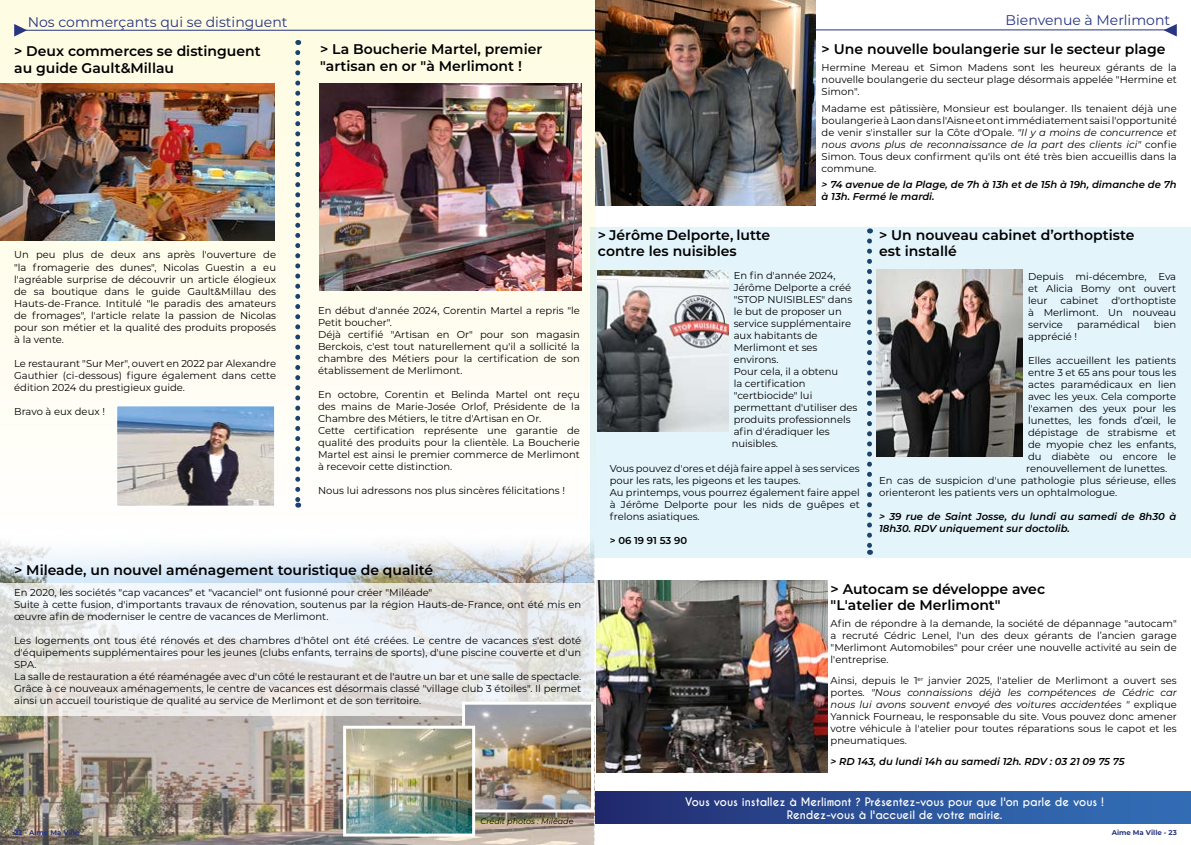
<style>
.page{position:relative;width:1191px;height:845px;background:#fff}
.page>*{position:absolute;margin:0;border:0;box-sizing:border-box;transform-origin:0 0}
.t1{font:600 14px/16px "Montserrat";color:#000}
.t2{font:14px "Montserrat";color:#283583}
.t3{font:700 11px/13.2px "Caviar Dreams";color:#fff;text-align:center}
.t4{font:10px/12px "Montserrat";color:#000;text-align:justify}
.t5{font:italic 600 10px/12px "Montserrat";color:#000}
.t6{font:600 10px "Montserrat";color:#000}
.t7{font:italic 8px "Montserrat";color:#000}
.t8{font:700 7px "Montserrat";color:#283583}
.s1{font-style:normal}
.s2{font-style:italic}
</style>
<div class="page">
<img style="left:0;top:542px;width:594px;height:302px">
<svg style="left:0;top:583px;width:595px;height:132px"></svg>
<div style="left:0;top:0;width:595px;height:529px;background:linear-gradient(to bottom,#fbf8dd,#fffefb)"></div>
<svg style="left:14px;top:24px;width:13px;height:12px"></svg>
<hr style="left:25px;top:30px;width:570px;height:1px;background:#283583">
<svg style="left:1163px;top:24px;width:13px;height:12px"></svg>
<hr style="left:595px;top:29px;width:571px;height:1px;background:#283583">
<img style="left:319px;top:83px;width:262px;height:207px">
<img style="left:0;top:84px;width:274px;height:157px">
<svg style="left:295px;top:52px;width:5px;height:455px"></svg>
<img style="left:118px;top:407px;width:155px;height:97px">
<div style="left:115px;top:404px;width:161px;height:103px;border:2px solid #fff"></div>
<div style="left:590px;top:227px;width:601px;height:329px;background:#e3f4fb"></div>
<img style="left:876px;top:269px;width:146px;height:186px">
<img style="left:597px;top:580px;width:230px;height:191px">
<img style="left:595px;top:0;width:221px;height:205px">
<div style="left:595px;top:791px;width:596px;height:31px;background:linear-gradient(to right,#232c71,#3474bc)"></div>
<img style="left:598px;top:270px;width:130px;height:161px">
<svg style="left:867px;top:241px;width:5px;height:313px"></svg>
<img style="left:466px;top:705px;width:124px;height:103px">
<div style="left:462px;top:701px;width:132px;height:111px;border:3px solid #fff"></div>
<img style="left:347px;top:729px;width:124px;height:103px">
<div style="left:343px;top:725px;width:132px;height:111px;border:3px solid #fff"></div>
<h1 class="t2" style="left:28px;top:12px;width:261px">Nos commerçants qui se distinguent</h1>
<h1 class="t2" style="left:1005px;top:10px;width:166px">Bienvenue à Merlimont</h1>
<h1 class="t1" style="left:14px;top:42px;width:248px;line-height:17px">&gt; Deux commerces se distinguent au guide Gault&amp;Millau</h1>
<h1 class="t1" style="left:320px;top:39px;width:224px;line-height:17px">&gt; La Boucherie Martel, premier "artisan en or "à Merlimont !</h1>
<p class="t4" style="left:14px;top:248px;width:263px">Un peu plus de deux ans après l'ouverture de "la fromagerie des dunes", Nicolas Guestin a eu l'agréable surprise de découvrir un article élogieux de sa boutique dans le guide Gault&amp;Millau des Hauts-de-France. Intitulé "le paradis des amateurs de fromages", l'article relate la passion de Nicolas pour son métier et la qualité des produits proposés à la vente.</p>
<p class="t4" style="left:14px;top:356px;width:263px">Le restaurant "Sur Mer", ouvert en 2022 par Alexandre Gauthier (ci-dessous) figure également dans cette édition 2024 du prestigieux guide.</p>
<p class="t4" style="left:14px;top:404px;width:92px">Bravo à eux deux !</p>
<p class="t4" style="left:318px;top:303px;width:263px;text-align:left">En début d'année 2024, Corentin Martel a repris "le Petit boucher".<br>Déjà certifié "Artisan en Or" pour son magasin Berckois, c'est tout naturellement qu'il a sollicité la chambre des Métiers pour la certification de son établissement de Merlimont.</p>
<p class="t4" style="left:318px;top:387px;width:263px;text-align:left">En octobre, Corentin et Belinda Martel ont reçu des mains de Marie-Josée Orlof, Présidente de la Chambre des Métiers, le titre d'Artisan en Or.<br>Cette certification représente une garantie de qualité des produits pour la clientèle. La Boucherie Martel est ainsi le premier commerce de Merlimont à recevoir cette distinction.</p>
<p class="t4" style="left:318px;top:483px;width:248px">Nous lui adressons nos plus sincères félicitations !</p>
<h1 class="t1" style="left:14px;top:561px;width:420px">&gt; Mileade, un nouvel aménagement touristique de qualité</h1>
<p class="t4" style="left:14px;top:585px;width:568px;text-align:left">En 2020, les sociétés "cap vacances" et "vacanciel" ont fusionné pour créer "Miléade"<br>Suite à cette fusion, d'importants travaux de rénovation, soutenus par la région Hauts-de-France, ont été mis en œuvre afin de moderniser le centre de vacances de Merlimont.</p>
<p class="t4" style="left:14px;top:633px;width:568px;text-align:left">Les logements ont tous été rénovés et des chambres d'hôtel ont été créées. Le centre de vacances s'est doté d'équipements supplémentaires pour les jeunes (clubs enfants, terrains de sports), d'une piscine couverte et d'un SPA.<br>La salle de restauration a été réaménagée avec d'un côté le restaurant et de l'autre un bar et une salle de spectacle.<br>Grâce à ce nouveaux aménagements, le centre de vacances est désormais classé "village club 3 étoiles". Il permet ainsi un accueil touristique de qualité au service de Merlimont et de son territoire.</p>
<p class="t7" style="left:480px;top:815px;width:94px">Crédit photos : Miléad<span class="s1">e</span></p>
<h1 class="t1" style="left:821px;top:40px;width:345px">&gt; Une nouvelle boulangerie sur le secteur plage</h1>
<p class="t4" style="left:821px;top:61px;width:357px">Hermine Mereau et Simon Madens sont les heureux gérants de la nouvelle boulangerie du secteur plage désormais appelée "Hermine et Simon".</p>
<p class="t4" style="left:821px;top:102px;width:357px">Madame est pâtissière, Monsieur est boulanger. Ils tenaient déjà une boulangerie à Laon dans l'Aisne et ont immédiatement saisi l'opportunité de venir s'installer sur la Côte d'Opale. <span class="s2">"Il y a moins de concurrence et nous avons plus de reconnaissance de la part des clients ici"</span> confie Simon. Tous deux confirment qu'ils ont été très bien accueillis dans la commune.</p>
<p class="t5" style="left:821px;top:178px;width:356px">&gt; 74 avenue de la Plage, de 7h à 13h et de 15h à 19h, dimanche de 7h à 13h. Fermé le mardi.</p>
<h1 class="t1" style="left:598px;top:226px;width:174px">&gt; Jérôme Delporte, lutte contre les nuisibles</h1>
<p class="t4" style="left:731px;top:269px;width:127px;text-align:left">En fin d'année 2024,<br>Jérôme Delporte a créé "STOP NUISIBLES" dans le but de proposer un service supplémentaire aux habitants de<br>Merlimont et ses environs.<br>Pour cela, il a obtenu<br>la certification "certbiocide" lui permettant d'utiliser des produits professionnels afin d'éradiquer les nuisibles.</p>
<p class="t4" style="left:609px;top:461px;width:252px;text-align:left">Vous pouvez d'ores et déjà faire appel à ses services pour les rats, les pigeons et les taupes.<br>Au printemps, vous pourrez également faire appel à Jérôme Delporte pour les nids de guêpes et frelons asiatiques.</p>
<p class="t6" style="left:609px;top:532px;width:79px">&gt; 06 19 91 53 90</p>
<h1 class="t1" style="left:879px;top:226px;width:257px">&gt; Un nouveau cabinet d’orthoptiste est installé</h1>
<p class="t4" style="left:1028px;top:270px;width:149px">Depuis mi-décembre, Eva et Alicia Bomy ont ouvert leur</p>
<p class="t4" style="left:1028px;top:294px;width:149px;text-indent:83px">d'orthoptiste à Merlimont. Un nouveau service</p>
<p class="t4" style="left:1060px;top:294px;width:39px">cabinet</p>
<p class="t4" style="left:1077px;top:318px;width:64px">paramédical</p>
<p class="t4" style="left:1153px;top:318px;width:24px">bien</p>
<p class="t4" style="left:1028px;top:330px;width:50px">apprécié !</p>
<p class="t4" style="left:1028px;top:354px;width:150px">Elles accueillent les patients</p>
<p class="t4" style="left:1028px;top:366px;width:150px">entre 3 et 65 ans pour tous les</p>
<p class="t4" style="left:1028px;top:378px;width:150px">actes paramédicaux en lien</p>
<p class="t4" style="left:1028px;top:390px;width:149px">avec les yeux. Cela comporte</p>
<p class="t4" style="left:1028px;top:402px;width:149px">l'examen des yeux pour les</p>
<p class="t4" style="left:1028px;top:414px;width:149px">lunettes, les fonds d’œil, le</p>
<p class="t4" style="left:1028px;top:426px;width:150px">dépistage de strabisme et</p>
<p class="t4" style="left:1028px;top:438px;width:149px">de myopie chez les enfants,</p>
<p class="t4" style="left:1028px;top:450px;width:149px">du diabète ou encore le</p>
<p class="t4" style="left:1026px;top:462px;width:143px">renouvellement de lunettes.</p>
<p class="t4" style="left:879px;top:474px;width:298px">En cas de suspicion d'une pathologie plus sérieuse, elles</p>
<p class="t4" style="left:879px;top:486px;width:240px">orienteront les patients vers un ophtalmologue.</p>
<p class="t5" style="left:879px;top:510px;width:299px">&gt; 39 rue de Saint Josse, du lundi au samedi de 8h30 à<br>18h30. RDV uniquement sur doctolib.</p>
<h1 class="t1" style="left:830px;top:580px;width:216px">&gt; Autocam se développe avec "L'atelier de Merlimont"</h1>
<p class="t4" style="left:830px;top:616px;width:348px">Afin de répondre à la demande, la société de dépannage "autocam" a recruté Cédric Lenel, l'un des deux gérants de l’ancien garage "Merlimont Automobiles" pour créer une nouvelle activité au sein de l'entreprise.</p>
<p class="t4" style="left:830px;top:673px;width:348px">Ainsi, depuis le 1<sup>er</sup> janvier 2025, l'atelier de Merlimont a ouvert ses portes. <span class="s2">"Nous connaissions déjà les compétences de Cédric car nous lui avons souvent envoyé des voitures accidentées "</span> explique Yannick Fourneau, le responsable du site. Vous pouvez donc amener votre véhicule à l'atelier pour toutes réparations sous le capot et les pneumatiques.</p>
<p class="t5" style="left:830px;top:754px;width:295px">&gt; RD 143, du lundi 14h au samedi 12h. RDV : 03 21 09 75 75</p>
<p class="t3" style="left:685px;top:794px;width:420px">Vous vous installez à Merlimont ? Présentez-vous pour que l'on parle de vous !<br>Rendez-vous à l'accueil de votre mairie.</p>
<p class="t8" style="left:14px;top:827px;width:67px">22 - Aime Ma Ville</p>
<p class="t8" style="left:1111px;top:827px;width:67px">Aime Ma Ville - 23</p>
</div>
